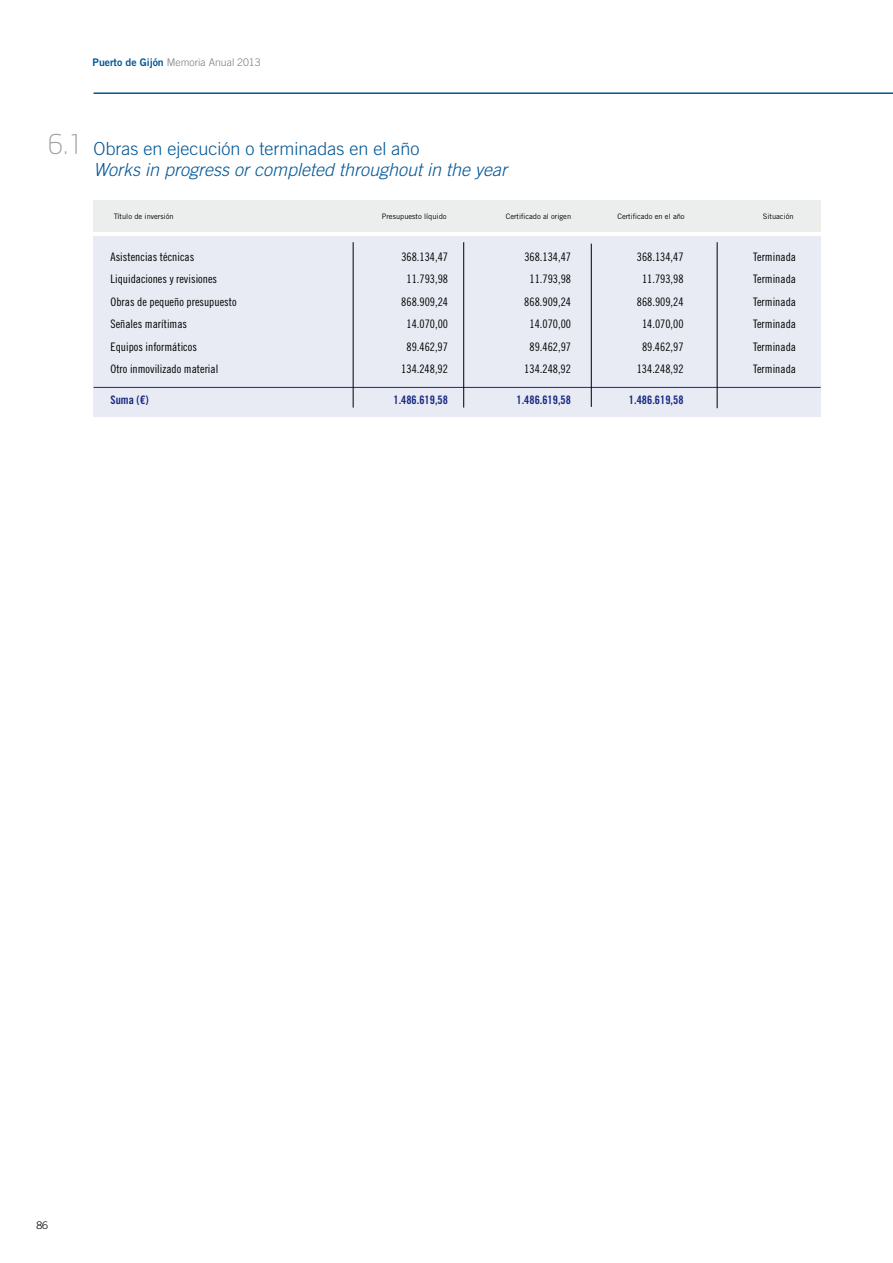
<style>
.page{position:relative;width:893px;height:1263px;background:#fff}
.page>*{position:absolute;margin:0;border:0;box-sizing:border-box;transform-origin:0 0}
.t1{font:300 27px "Neo Sans";color:#9c9e9f}
.t2{font:italic 300 18px "Trade Gothic LT Std";color:#005696}
.t3{font:300 18px "Trade Gothic LT Std";color:#005696}
.t4{font:11.7px "Trade Gothic LT Std Cn 18";color:#000}
.t5{font:11.7px "Trade Gothic LT Std Bd Cn 20";color:#172982}
.t6{font:300 10.5px "Trade Gothic LT Std";color:#7b7c7e}
.t7{font:300 10.5px "Trade Gothic LT Std";color:#000}
.t8{font:7.5px "Trade Gothic LT Std";color:#000}
.s1{font-family:"Trade Gothic LT Std Bd 2";font-weight:400;color:#005696}
</style>
<div class="page">
<div style="left:94px;top:236px;width:727px;height:181px;background:#e8ebf4"></div>
<hr style="left:94px;top:387px;width:727px;height:1px;background:#172982">
<hr style="left:353px;top:242px;width:1px;height:166px;background:#000">
<hr style="left:463px;top:242px;width:1px;height:166px;background:#000">
<hr style="left:591px;top:244px;width:1px;height:163px;background:#000">
<hr style="left:717px;top:242px;width:1px;height:166px;background:#000">
<div style="left:94px;top:200px;width:727px;height:32px;background:#eceded"></div>
<hr style="left:94px;top:92px;width:799px;height:2px;background:#005696">
<p class="t6" style="left:93px;top:56px;width:170px"><span class="s1">Puerto de Gijón</span> Memoria Anual 2013</p>
<h1 class="t1" style="left:48px;top:133px;width:37px">6.1</h1>
<h2 class="t3" style="left:94px;top:138px;width:328px">Obras en ejecución o terminadas en el año</h2>
<h2 class="t2" style="left:94px;top:159px;width:415px">Works in progress or completed throughout in the year</h2>
<p class="t8" style="left:114px;top:212px;width:62px">Título de inversión</p>
<p class="t8" style="left:382px;top:212px;width:66px">Presupuesto líquido</p>
<p class="t8" style="left:506px;top:212px;width:67px">Certificado al origen</p>
<p class="t8" style="left:617px;top:212px;width:69px">Certificado en el año</p>
<p class="t8" style="left:763px;top:212px;width:32px">Situación</p>
<p class="t4" style="left:111px;top:250px;width:85px">Asistencias técnicas</p>
<p class="t4" style="left:401px;top:250px;width:48px">368.134,47</p>
<p class="t4" style="left:524px;top:250px;width:48px">368.134,47</p>
<p class="t4" style="left:637px;top:250px;width:48px">368.134,47</p>
<p class="t4" style="left:753px;top:250px;width:44px">Terminada</p>
<p class="t4" style="left:111px;top:272px;width:108px">Liquidaciones y revisiones</p>
<p class="t4" style="left:406px;top:272px;width:43px">11.793,98</p>
<p class="t4" style="left:529px;top:272px;width:43px">11.793,98</p>
<p class="t4" style="left:642px;top:272px;width:43px">11.793,98</p>
<p class="t4" style="left:753px;top:272px;width:44px">Terminada</p>
<p class="t4" style="left:111px;top:295px;width:128px">Obras de pequeño presupuesto</p>
<p class="t4" style="left:401px;top:295px;width:48px">868.909,24</p>
<p class="t4" style="left:524px;top:295px;width:48px">868.909,24</p>
<p class="t4" style="left:637px;top:295px;width:48px">868.909,24</p>
<p class="t4" style="left:753px;top:295px;width:44px">Terminada</p>
<p class="t4" style="left:111px;top:317px;width:78px">Señales marítimas</p>
<p class="t4" style="left:406px;top:317px;width:43px">14.070,00</p>
<p class="t4" style="left:529px;top:317px;width:43px">14.070,00</p>
<p class="t4" style="left:642px;top:317px;width:43px">14.070,00</p>
<p class="t4" style="left:753px;top:317px;width:44px">Terminada</p>
<p class="t4" style="left:111px;top:340px;width:88px">Equipos informáticos</p>
<p class="t4" style="left:406px;top:340px;width:43px">89.462,97</p>
<p class="t4" style="left:529px;top:340px;width:43px">89.462,97</p>
<p class="t4" style="left:642px;top:340px;width:43px">89.462,97</p>
<p class="t4" style="left:753px;top:340px;width:44px">Terminada</p>
<p class="t4" style="left:110px;top:362px;width:109px">Otro inmovilizado material</p>
<p class="t4" style="left:401px;top:362px;width:48px">134.248,92</p>
<p class="t4" style="left:524px;top:362px;width:48px">134.248,92</p>
<p class="t4" style="left:637px;top:362px;width:48px">134.248,92</p>
<p class="t4" style="left:753px;top:362px;width:44px">Terminada</p>
<p class="t5" style="left:110px;top:393px;width:40px">Suma (€)</p>
<p class="t5" style="left:393px;top:393px;width:56px">1.486.619,58</p>
<p class="t5" style="left:516px;top:393px;width:56px">1.486.619,58</p>
<p class="t5" style="left:629px;top:393px;width:56px">1.486.619,58</p>
<p class="t7" style="left:36px;top:1219px;width:13px">86</p>
</div>
